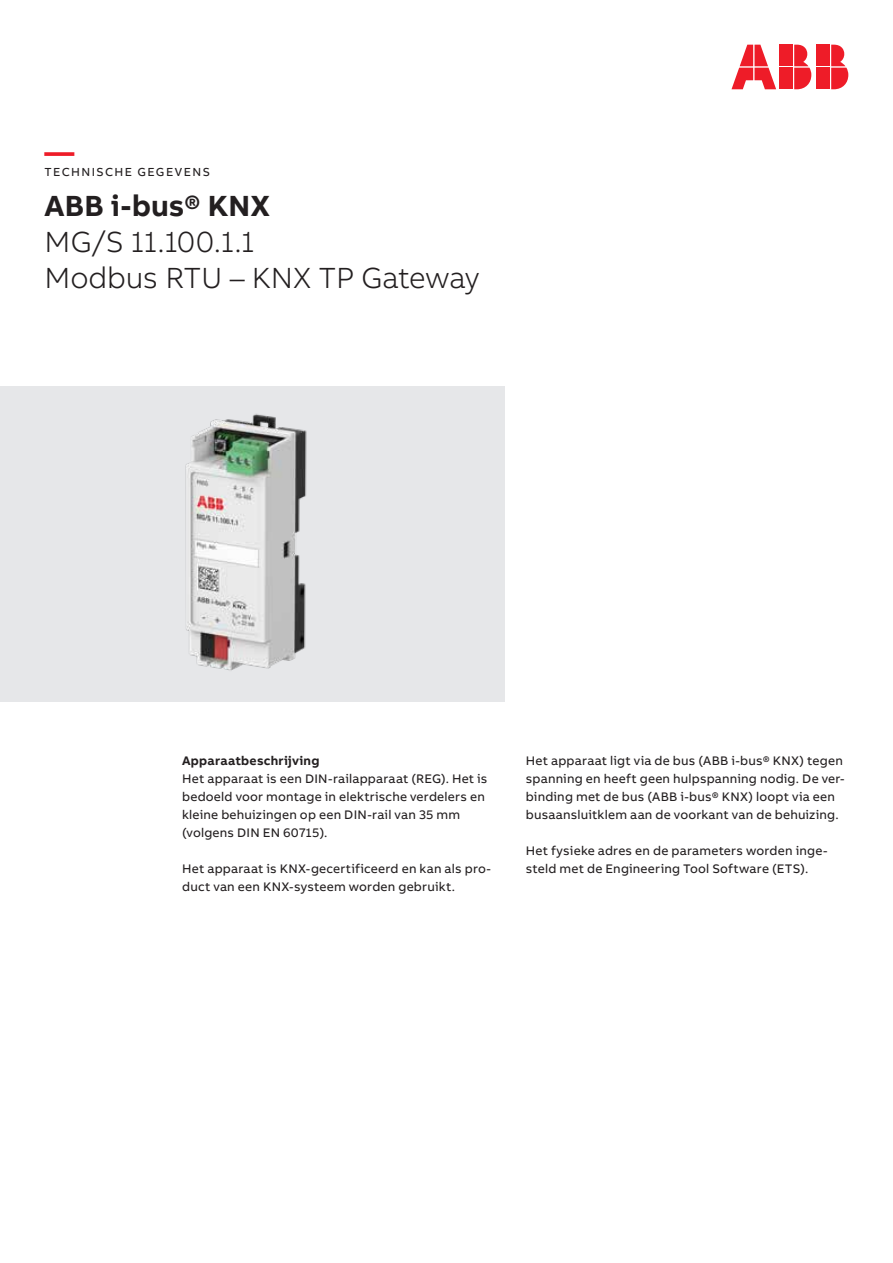
<style>
.page{position:relative;width:893px;height:1263px;background:#fff}
.page>*{position:absolute;margin:0;border:0;box-sizing:border-box;transform-origin:0 0}
.Subheadline_M_20pt_2{font:300 30px "AB Bvoice";letter-spacing:-.005em;color:#231f20}
.Headline_M_20pt_24pt{font:700 30px "AB Bvoice";letter-spacing:.005em;color:#231f20}
.Headline_M_20pt_24pt-2{font:700 30px "AB Bvoice";color:#ee1c28}
.Copytext_8_5pt_12pt{font:12.75px/18px "AB Bvoice";letter-spacing:.015em;color:#231f20}
.Paragraph_Title_8_5p{font:700 12.75px "AB Bvoice";letter-spacing:.02em;color:#231f20}
.Category_M_8pt_9_6pt{font:12px "AB Bvoice";letter-spacing:.12em;color:#231f20}
</style>
<div class="page">
<div style="left:0;top:386px;width:505px;height:315px;background:#e6e7e9"></div>
<img style="left:185px;top:414px;width:122px;height:257px">
<div style="left:817px;top:45px;width:13px;height:21px;background:#ee1c28"></div>
<div style="left:817px;top:68px;width:13px;height:21px;background:#ee1c28"></div>
<svg style="left:831px;top:45px;width:17px;height:44px"></svg>
<svg style="left:731px;top:45px;width:45px;height:44px"></svg>
<div style="left:780px;top:45px;width:13px;height:21px;background:#ee1c28"></div>
<div style="left:780px;top:68px;width:13px;height:21px;background:#ee1c28"></div>
<svg style="left:794px;top:45px;width:17px;height:44px"></svg>
<p class="Headline_M_20pt_24pt-2" style="left:45px;top:132px;width:31px">—</p>
<p class="Category_M_8pt_9_6pt" style="left:45px;top:165px;width:167px">TECHNISCHE GEGEVENS</p>
<p class="Headline_M_20pt_24pt" style="left:45px;top:186px;width:227px">ABB i-bus® KNX</p>
<p class="Subheadline_M_20pt_2" style="left:45px;top:224px;width:211px">MG/S 11.100.1.1</p>
<p class="Subheadline_M_20pt_2" style="left:45px;top:260px;width:436px">Modbus RTU – KNX TP Gateway</p>
<p class="Paragraph_Title_8_5p" style="left:182px;top:752px;width:139px">Apparaatbeschrijving</p>
<p class="Copytext_8_5pt_12pt" style="left:182px;top:769px;width:307px">Het apparaat is een DIN-railapparaat (REG). Het is bedoeld voor montage in elektrische verdelers en kleine behuizingen op een DIN-rail van 35 mm (volgens DIN EN 60715).</p>
<p class="Copytext_8_5pt_12pt" style="left:182px;top:859px;width:310px">Het apparaat is KNX-gecertificeerd en kan als pro&shy;duct van een KNX-systeem worden gebruikt.</p>
<p class="Copytext_8_5pt_12pt" style="left:526px;top:751px;width:320px">Het apparaat ligt via de bus (ABB i-bus® KNX) tegen spanning en heeft geen hulpspanning nodig. De ver&shy;binding met de bus (ABB i-bus® KNX) loopt via een busaansluitklem aan de voorkant van de behuizing.</p>
<p class="Copytext_8_5pt_12pt" style="left:526px;top:841px;width:303px">Het fysieke adres en de parameters worden inge&shy;steld met de Engineering Tool Software (ETS).</p>
</div>
